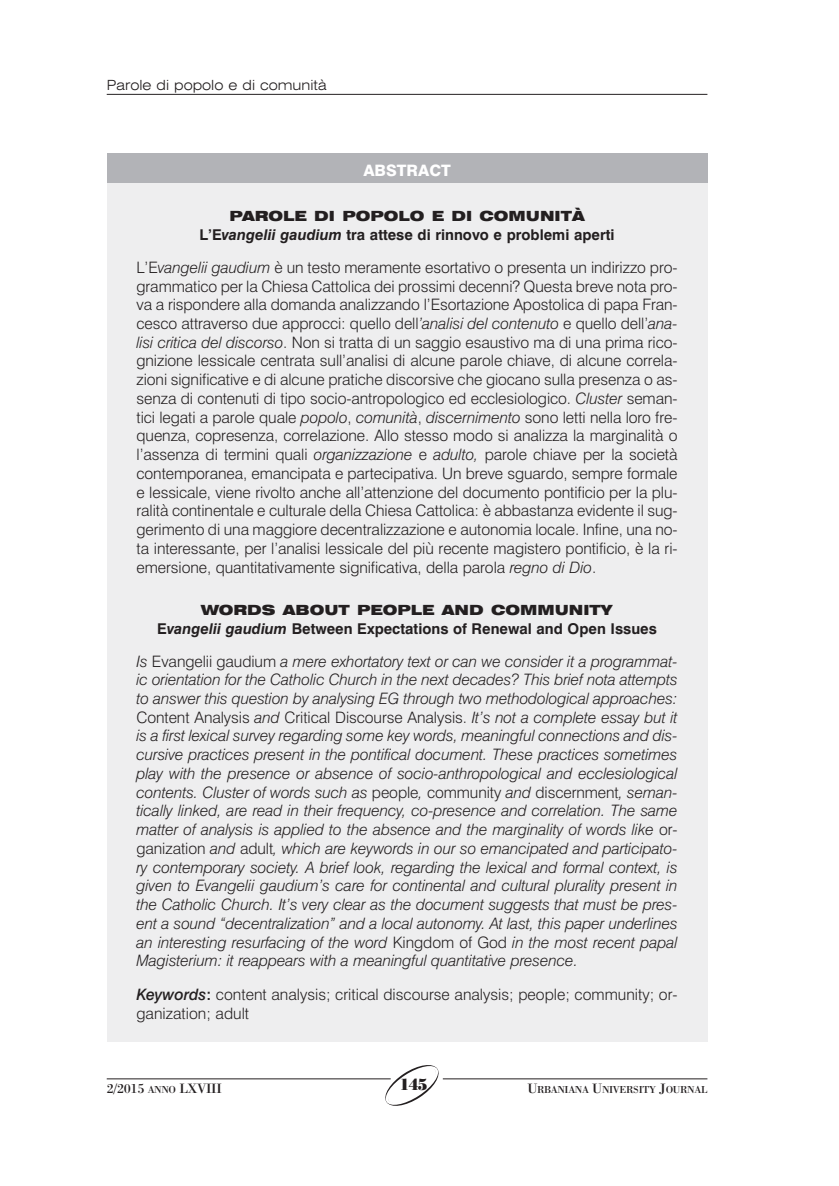
<style>
.page{position:relative;width:839px;height:1186px;background:#fff}
.page>*{position:absolute;margin:0;border:0;box-sizing:border-box;transform-origin:0 0}
.t1{font:16.1px "Bodoni Poster";color:#231f20;scale:.9 1}
.t2{font:300 15.75px/18.7px "Swiss 721 BT";color:#231f20;text-align:justify}
.t3{font:italic 300 15.75px/18.7px "Swiss 721 BT";letter-spacing:-.005em;color:#231f20;text-align:justify}
.t4{font:800 15.75px "Swiss 721 BT";color:#fff}
.t5{font:700 14.88px "Swiss 721 BT";color:#231f20}
.t6{font:900 expanded 14px "Swiss 721 BT";color:#231f20}
.t7{font:300 expanded 14px "Swiss 721 BT";color:#231f20}
.t8{font:14px "Bodoni BT";letter-spacing:-.025em;color:#231f20}
.t9{font:10.5px "Bodoni BT";letter-spacing:-.035em;color:#231f20}
.s1{font-style:italic}
.s2{font-style:normal}
.s3{font-weight:500;font-style:italic}
.s4{font-weight:500}
.s5{font-size:10.5px}
.s6{font-size:14px}
</style>
<div class="page">
<hr style="left:107px;top:94px;width:600px;height:1px;background:#231f20">
<hr style="left:107px;top:1078px;width:283px;height:1px;background:#231f20">
<hr style="left:442px;top:1078px;width:265px;height:1px;background:#231f20">
<svg style="left:382px;top:1065px;width:57px;height:41px"></svg>
<div style="left:107px;top:153px;width:600px;height:889px;background:#eeeeef"></div>
<div style="left:107px;top:153px;width:600px;height:30px;background:#b2b3b7"></div>
<p class="t7" style="left:107px;top:80px;width:221px">Parole di popolo e di comunità</p>
<p class="t4" style="left:363px;top:163px;width:89px">ABSTRACT</p>
<p class="t6" style="left:229px;top:211px;width:357px">PAROLE DI POPOLO E DI COMUNITÀ</p>
<p class="t5" style="left:199px;top:229px;width:416px">L’E<span class="s1">vangelii gaudium</span> tra attese di rinnovo e problemi aperti</p>
<p class="t2" style="left:136px;top:259px;width:542px">L’E<span class="s1">vangelii gaudium</span> è un testo meramente esortativo o presenta un indirizzo pro&shy;grammatico per la Chiesa Cattolica dei prossimi decenni? Questa breve nota pro&shy;va a rispondere alla domanda analizzando l’Esortazione Apostolica di papa Fran&shy;cesco attraverso due approcci: quello dell<span class="s1">’analisi del contenuto</span> e quello dell’<span class="s1">ana&shy;lisi critica del discorso</span>. Non si tratta di un saggio esaustivo ma di una prima rico&shy;gnizione lessicale centrata sull’analisi di alcune parole chiave, di alcune correla&shy;zioni significative e di alcune pratiche discorsive che giocano sulla presenza o as&shy;senza di contenuti di tipo socio-antropologico ed ecclesiologico. <span class="s1">Cluster</span> seman&shy;tici legati a parole quale <span class="s1">popolo</span>, <span class="s1">comunità</span>, <span class="s1">discernimento</span> sono letti nella loro fre&shy;quenza, copresenza, correlazione. Allo stesso modo si analizza la marginalità o l’assenza di termini quali <span class="s1">organizzazione</span> e <span class="s1">adulto,</span> parole chiave per la società contemporanea, emancipata e partecipativa. Un breve sguardo, sempre formale e lessicale, viene rivolto anche all’attenzione del documento pontificio per la plu&shy;ralità continentale e culturale della Chiesa Cattolica: è abbastanza evidente il sug&shy;gerimento di una maggiore decentralizzazione e autonomia locale. Infine, una no&shy;ta interessante, per l’analisi lessicale del più recente magistero pontificio, è la ri&shy;emersione, quantitativamente significativa, della parola <span class="s1">regno di Dio</span>.</p>
<p class="t6" style="left:201px;top:604px;width:412px">WORDS ABOUT PEOPLE AND COMMUNITY</p>
<p class="t5" style="left:157px;top:623px;width:501px">E<span class="s1">vangelii gaudium</span> Between Expectations of Renewal and Open Issues</p>
<p class="t3" style="left:136px;top:653px;width:542px">Is <span class="s2">Evangelii gaudium</span> a mere exhortatory text or can we consider it a programmat&shy;ic orientation for the Catholic Church in the next decades? This brief nota attempts to answer this question by analysing EG through two methodological approaches:<br><span class="s2">Content Analysis</span> and <span class="s2">Critical Discourse Analysis.</span> It’s not a complete essay but it is a first lexical survey regarding some key words, meaningful connections and dis&shy;cursive practices present in the pontifical document. These practices sometimes play with the presence or absence of socio-anthropological and ecclesiological contents. Cluster of words such as <span class="s2">people</span>, <span class="s2">community</span> and <span class="s2">discernment</span>, seman&shy;tically linked, are read in their frequency, co-presence and correlation. The same matter of analysis is applied to the absence and the marginality of words like <span class="s2">or&shy;ganization</span> and <span class="s2">adult</span>, which are keywords in our so emancipated and participato&shy;ry contemporary society. A brief look, regarding the lexical and formal context, is given to Evangelii gaudium’s care for continental and cultural plurality present in the Catholic Church. It’s very clear as the document suggests that must be pres&shy;ent a sound “decentralization” and a local autonomy. At last, this paper underlines an interesting resurfacing of the word <span class="s2">Kingdom of God</span> in the most recent papal Magisterium: it reappears with a meaningful quantitative presence.</p>
<p class="t2" style="left:136px;top:986px;width:542px;line-height:19.2px"><span class="s3">Keywords</span><span class="s4">:</span> content analysis; critical discourse analysis; people; community; or&shy;ganization; adult</p>
<p class="t8" style="left:107px;top:1083px;width:116px">2/2015 <span class="s5">ANNO</span> LXVIII</p>
<p class="t1" style="left:400px;top:1078px;width:32px">145</p>
<p class="t9" style="left:527px;top:1085px;width:181px"><span class="s6">U</span>RBANIANA <span class="s6">U</span>NIVERSITY <span class="s6">J</span>OURNAL</p>
</div>
